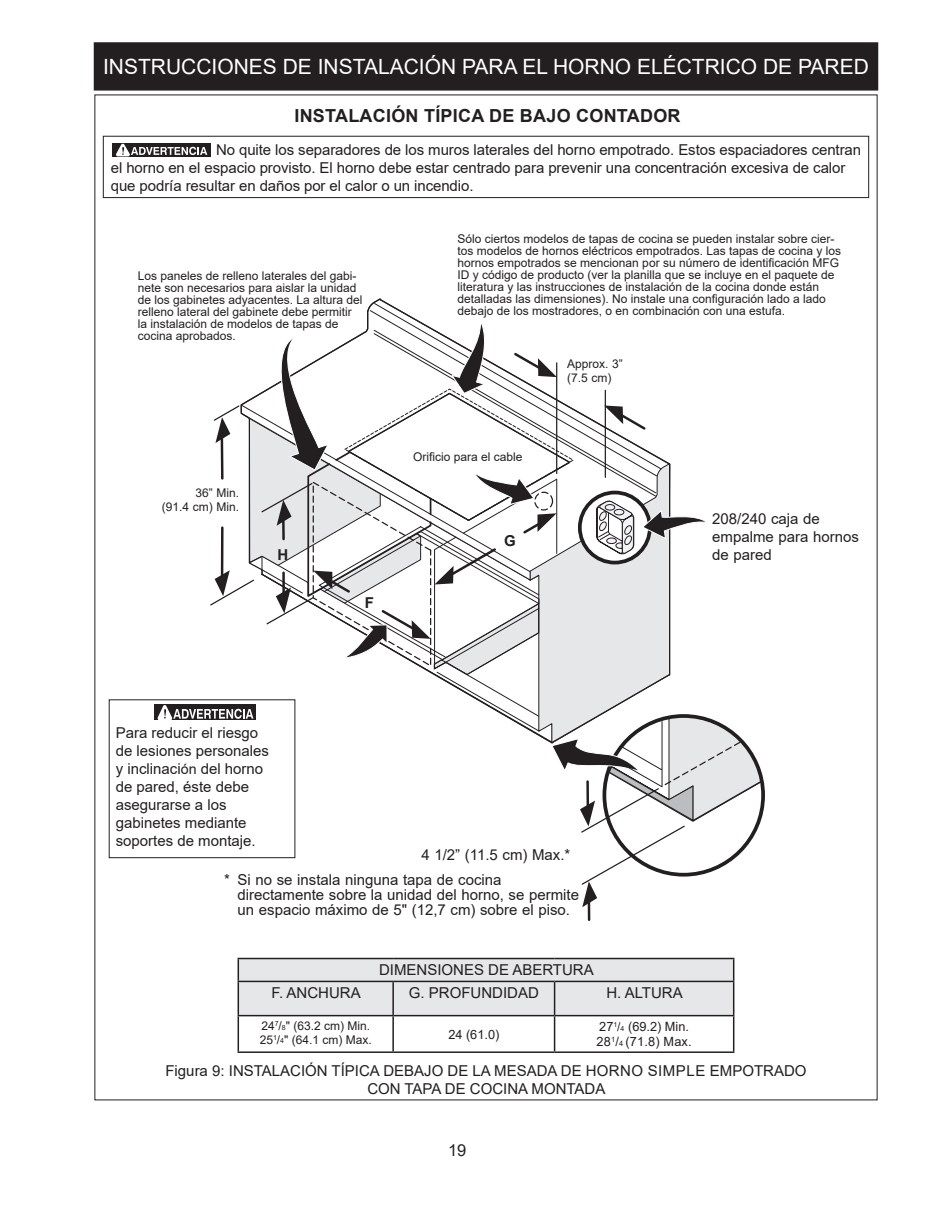
<style>
.page{position:relative;width:945px;height:1215px;background:#fff}
.page>*{position:absolute;margin:0;border:0;box-sizing:border-box;transform-origin:0 0}
.t1{font:21px "Arial";color:#fff}
.t2{font:700 18px "Arial";letter-spacing:.015em;color:#231f20}
.t3{font:16.5px "Arial";color:#231f20}
.t4{font:15px/18px "Arial";color:#231f20}
.t5{font:700 15px "Arial";color:#231f20}
.t6{font:12.75px/15.3px "Arial";color:#231f20}
.t7{font:12px/12px "Arial";color:#231f20}
.s1{font-size:14.25px}
.s2{font-size:7.05px}
.s3{font-size:12px}
.s4{font-size:7.5px}
</style>
<div class="page">
<div style="left:94px;top:43px;width:784px;height:47px;background:#231f20"></div>
<div style="left:94px;top:42px;width:784px;height:49px;border:2px solid #231f20"></div>
<div style="left:109px;top:699px;width:186px;height:159px;border:1px solid #231f20"></div>
<div style="left:154px;top:705px;width:102px;height:15px;background:#231f20"></div>
<div style="left:103px;top:136px;width:766px;height:62px;border:1px solid #231f20"></div>
<div style="left:112px;top:143px;width:99px;height:14px;background:#231f20"></div>
<svg style="left:116px;top:143px;width:91px;height:14px"></svg>
<svg style="left:210px;top:834px;width:476px;height:52px"></svg>
<svg style="left:157px;top:320px;width:606px;height:514px"></svg>
<hr style="left:238px;top:958px;width:155px;height:1px;background:#231f20">
<hr style="left:393px;top:958px;width:162px;height:1px;background:#231f20">
<hr style="left:555px;top:958px;width:179px;height:1px;background:#231f20">
<svg style="left:238px;top:959px;width:496px;height:56px;background:#e2e3e5"></svg>
<hr style="left:238px;top:981px;width:155px;height:1px;background:#231f20">
<hr style="left:238px;top:982px;width:1px;height:33px;background:#231f20">
<hr style="left:393px;top:981px;width:162px;height:1px;background:#231f20">
<hr style="left:392px;top:982px;width:2px;height:33px;background:#231f20">
<hr style="left:555px;top:981px;width:179px;height:1px;background:#231f20">
<hr style="left:554px;top:982px;width:1px;height:33px;background:#231f20">
<hr style="left:733px;top:982px;width:1px;height:33px;background:#231f20">
<hr style="left:238px;top:1015px;width:155px;height:1px;background:#231f20">
<hr style="left:238px;top:1016px;width:1px;height:35px;background:#231f20">
<hr style="left:393px;top:1015px;width:162px;height:1px;background:#231f20">
<hr style="left:392px;top:1016px;width:2px;height:35px;background:#231f20">
<hr style="left:555px;top:1015px;width:179px;height:1px;background:#231f20">
<hr style="left:554px;top:1016px;width:1px;height:35px;background:#231f20">
<hr style="left:733px;top:1016px;width:1px;height:35px;background:#231f20">
<hr style="left:238px;top:1051px;width:155px;height:2px;background:#231f20">
<hr style="left:393px;top:1051px;width:162px;height:2px;background:#231f20">
<hr style="left:555px;top:1051px;width:179px;height:2px;background:#231f20">
<h1 class="t1" style="left:103px;top:52px;width:767px">INSTRUCCIONES DE INSTALACIÓN PARA EL HORNO ELÉCTRICO DE PARED</h1>
<h2 class="t2" style="left:294px;top:103px;width:388px">INSTALACIÓN TÍPICA DE BAJO CONTADOR</h2>
<p class="t4" style="left:111px;top:141px;width:752px;text-indent:105px">No quite los separadores de los muros laterales del horno empotrado. Estos espaciadores centran el horno en el espacio provisto. El horno debe estar centrado para prevenir una concentración excesiva de calor que podría resultar en daños por el calor o un incendio.</p>
<p class="t7" style="left:138px;top:269px;width:226px">Los paneles de relleno laterales del gabi&shy;nete son necesarios para aislar la unidad de los gabinetes adyacentes. La altura del relleno lateral del gabinete debe permitir la instalación de modelos de tapas de cocina aprobados.</p>
<p class="t7" style="left:162px;top:485px;width:79px;line-height:14.4px;text-align:right">36” Min.<br>(91.4 cm) Min.</p>
<p class="t5" style="left:278px;top:545px;width:12px">H</p>
<p class="t5" style="left:365px;top:592px;width:11px">F</p>
<p class="t7" style="left:458px;top:233px;width:385px">Sólo ciertos modelos de tapas de cocina se pueden instalar sobre cier&shy;tos modelos de hornos eléctricos empotrados. Las tapas de cocina y los hornos empotrados se mencionan por su número de identificación MFG ID y código de producto (ver la planilla que se incluye en el paquete de literatura y las instrucciones de instalación de la cocina donde están detalladas las dimensiones). No instale una configuración lado a lado debajo de los mostradores, o en combinación con una estufa.</p>
<p class="t7" style="left:413px;top:451px;width:111px">Orificio para el cable</p>
<p class="t5" style="left:504px;top:530px;width:13px">G</p>
<p class="t7" style="left:567px;top:356px;width:57px;line-height:14.4px">Approx. 3” (7.5 cm)</p>
<p class="t4" style="left:712px;top:510px;width:148px">208/240 caja de empalme para hornos de pared</p>
<p class="t4" style="left:116px;top:724px;width:155px">Para reducir el riesgo de lesiones personales y inclinaci<span class="s1">ón</span> del horno de pared, éste debe asegurarse a los gabinetes mediante soportes de montaje.</p>
<p class="t4" style="left:422px;top:846px;width:150px">4 1/2” (11.5 cm) Max.*</p>
<p class="t4" style="left:238px;top:872px;width:343px;line-height:15px;text-indent:-14px">* Si no se instala ninguna tapa de cocina directamente sobre la unidad del horno, se permite un espacio máximo de 5" (12,7 cm) sobre el piso.</p>
<p class="t4" style="left:379px;top:961px;width:216px">DIMENSIONES DE ABERTURA</p>
<p class="t4" style="left:272px;top:984px;width:91px">F. ANCHURA</p>
<p class="t4" style="left:409px;top:984px;width:132px">G. PROFUNDIDAD</p>
<p class="t4" style="left:606px;top:984px;width:78px">H. ALTURA</p>
<p class="t7" style="left:260px;top:1019px;width:114px;line-height:13.2px">24<sup>7</sup>/<span class="s2">8</span>" (63.2 cm) Min.<br>25<sup>1</sup>/<span class="s2">4</span>" (64.1 cm) Max.</p>
<p class="t6" style="left:448px;top:1026px;width:53px">24 (61.0)</p>
<p class="t6" style="left:597px;top:1019px;width:97px">27<sup>1</sup><span class="s3">/</span><span class="s2">4</span> (69.2) Min.<br>28<sup>1</sup>/<span class="s4">4</span> (71.8) Max.</p>
<p class="t4" style="left:165px;top:1061px;width:643px;text-align:center">Figura 9: INSTALACIÓN TÍPICA DEBAJO DE LA MESADA DE HORNO SIMPLE EMPOTRADO<br>CON TAPA DE COCINA MONTADA</p>
<h3 class="t3" style="left:448px;top:1139px;width:20px">19</h3>
</div>
